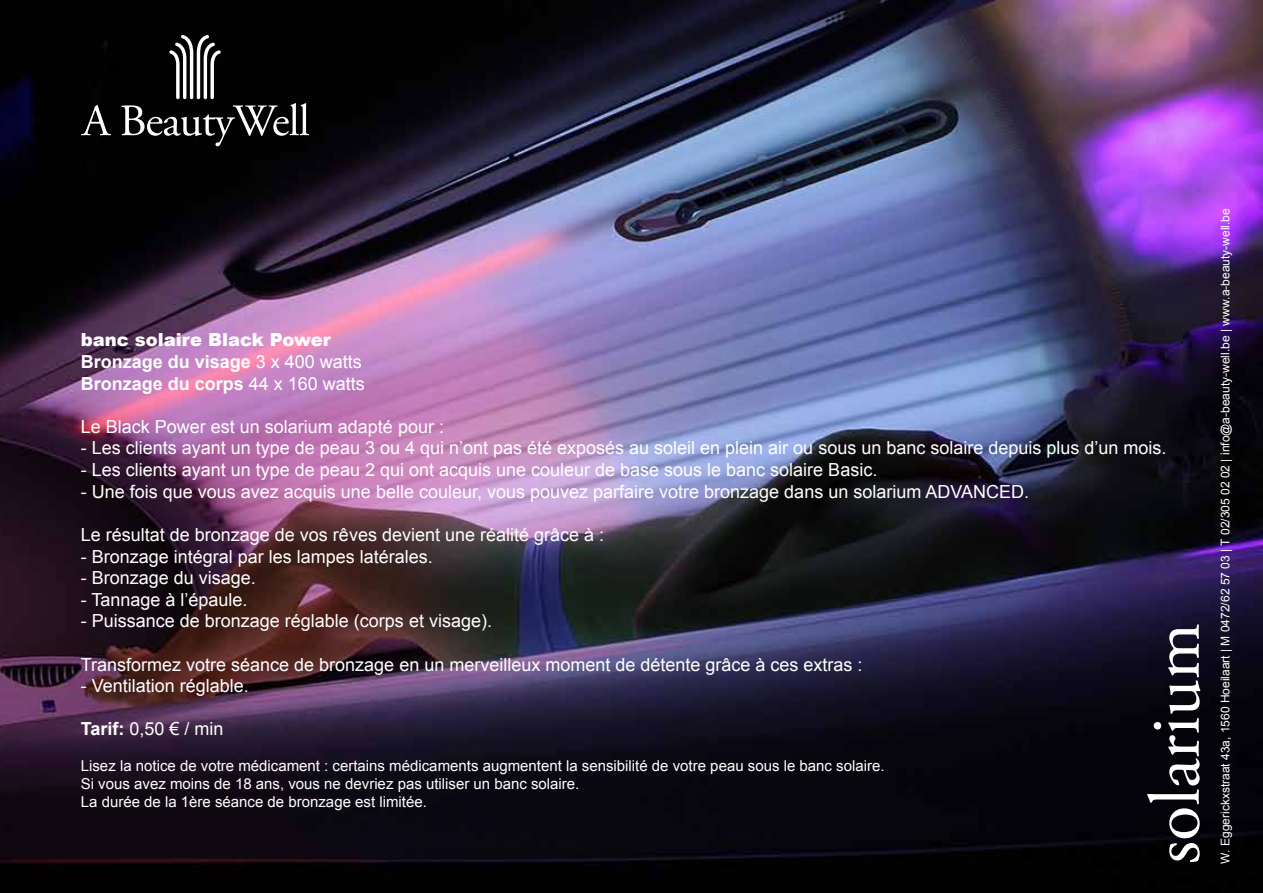
<style>
.page{position:relative;width:1263px;height:893px;background:#fff}
.page>*{position:absolute;margin:0;border:0;box-sizing:border-box;transform-origin:0 0}
.t1{font:72px "Adobe Garamond Pro";color:#fff}
.t2{font:18px "Arial";color:#fff}
.t3{font:700 18px/21.6px "Arial";color:#fff}
.t4{font:15px/18px "Arial";color:#fff}
.t5{font:12px "Arial";color:#fff}
.s1{font-weight:900}
.s2{font-weight:400}
.s3{font-weight:700}
</style>
<div class="page">
<img style="left:0;top:0;width:1263px;height:893px">
<svg style="left:81px;top:105px;width:30px;height:30px"></svg>
<svg style="left:121px;top:35px;width:188px;height:111px;background:#232323"></svg>
<p class="t3" style="left:81px;top:330px;width:286px"><span class="s1">banc solaire Black Power<br></span>Bronzage du visage <span class="s2">3 x 400 watts<br></span>Bronzage du corps <span class="s2">44 x 160 watts</span></p>
<p class="t2" style="left:81px;top:415px;width:365px">Le Black Power est un solarium adapté pour :</p>
<p class="t2" style="left:81px;top:436px;width:1087px">- Les clients ayant un type de peau 3 ou 4 qui n’ont pas été exposés au soleil en plein air ou sous un banc solaire depuis plus d’un mois.</p>
<p class="t2" style="left:81px;top:458px;width:798px">- Les clients ayant un type de peau 2 qui ont acquis une couleur de base sous le banc solaire Basic.</p>
<p class="t2" style="left:81px;top:480px;width:950px">- Une fois que vous avez acquis une belle couleur, vous pouvez parfaire votre bronzage dans un solarium ADVANCED.</p>
<p class="t2" style="left:81px;top:523px;width:525px">Le résultat de bronzage de vos rêves devient une réalité grâce à :</p>
<p class="t2" style="left:81px;top:544px;width:354px">- Bronzage intégral par les lampes latérales.</p>
<p class="t2" style="left:81px;top:566px;width:177px">- Bronzage du visage.</p>
<p class="t2" style="left:81px;top:588px;width:168px">- Tannage à l’épaule.</p>
<p class="t2" style="left:81px;top:609px;width:413px">- Puissance de bronzage réglable (corps et visage).</p>
<p class="t2" style="left:81px;top:652px;width:783px">Transformez votre séance de bronzage en un merveilleux moment de détente grâce à ces extras :</p>
<p class="t2" style="left:81px;top:674px;width:170px">- Ventilation réglable.</p>
<p class="t2" style="left:81px;top:717px;width:144px"><span class="s3">Tarif:</span> 0,50 € / min</p>
<p class="t4" style="left:81px;top:757px;width:805px">Lisez la notice de votre médicament : certains médicaments augmentent la sensibilité de votre peau sous le banc solaire.<br>Si vous avez moins de 18 ans, vous ne devriez pas utiliser un banc solaire.<br>La durée de la 1ère séance de bronzage est limitée.</p>
<h1 class="t1" style="left:1132px;top:864px;width:243px;rotate:-90deg">solarium</h1>
<p class="t5" style="left:1217px;top:864px;width:657px;rotate:-90deg">W. Eggerickxstraat 43a, 1560 Hoeilaart | M 0472/62 57 03 | T 02/305 02 02 | info@a-beauty-well.be | www.a-beauty-well.be</p>
</div>
